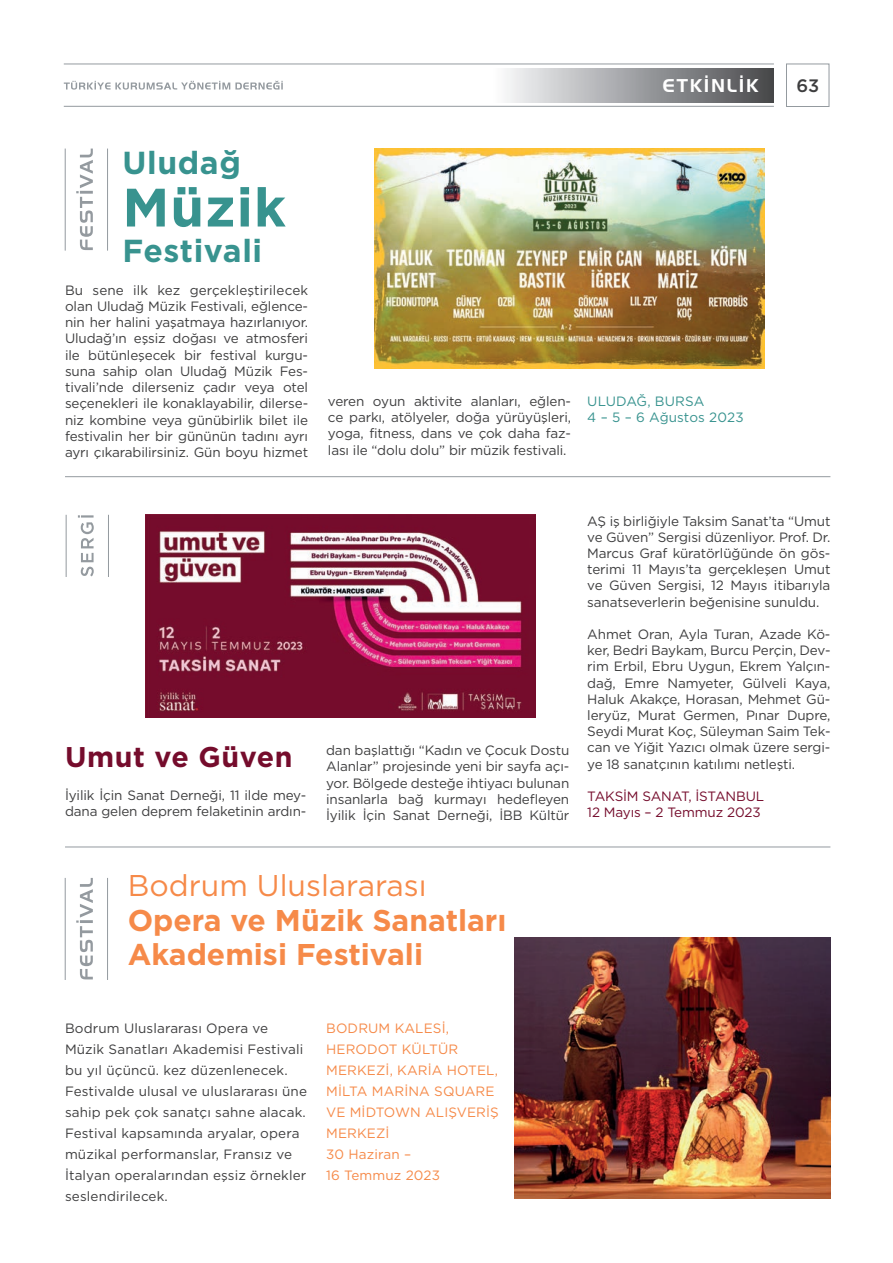
<style>
.page{position:relative;width:893px;height:1263px;background:#fff}
.page>*{position:absolute;margin:0;border:0;box-sizing:border-box;transform-origin:0 0}
.t1{font:700 54px "Gotham";letter-spacing:.02em;color:#38938f}
.t2{font:700 31.8px "Gotham";letter-spacing:.02em;color:#38938f}
.t3{font:700 30px/34.5px "Gotham";color:#f68a49}
.t4{font:30px "Gotham";color:#f68a49}
.t5{font:700 28.5px "Gotham";letter-spacing:.02em;color:#750c2c}
.t6{font:18px "Handel Gothic";letter-spacing:.1em;color:#fff}
.t7{font:500 18px "Gotham";color:#3e3e3f}
.t8{font:13.5px/16.2px "Gotham";letter-spacing:-.01em;color:#3e3e3f;text-align:justify}
.t9{font:13.5px/21px "Gotham";letter-spacing:.01em;color:#3e3e3f}
.t10{font:13.5px/21px "Gotham";letter-spacing:.01em;color:#f68a49}
.t11{font:13.5px/16.2px "Gotham";letter-spacing:-.01em;color:#750c2c}
.t12{font:13.5px/16.2px "Gotham";letter-spacing:.01em;color:#38938f}
</style>
<div class="page">
<div style="left:493px;top:68px;width:281px;height:34px;background:linear-gradient(to right,#fbfcfd,#47484c)"></div>
<div style="left:786px;top:64px;width:43px;height:43px;border:1px solid #949a9f"></div>
<svg style="left:64px;top:81px;width:219px;height:9px"></svg>
<hr style="left:64px;top:64px;width:710px;height:1px;background:#949a9f">
<hr style="left:64px;top:106px;width:710px;height:1px;background:#949a9f">
<hr style="left:65px;top:476px;width:765px;height:1px;background:#949a9f">
<svg style="left:76px;top:149px;width:17px;height:101px"></svg>
<hr style="left:107px;top:149px;width:1px;height:102px;background:#949a9f">
<hr style="left:65px;top:149px;width:1px;height:102px;background:#949a9f">
<img style="left:374px;top:149px;width:390px;height:219px">
<svg style="left:78px;top:515px;width:16px;height:61px"></svg>
<hr style="left:108px;top:515px;width:1px;height:62px;background:#949a9f">
<hr style="left:66px;top:515px;width:1px;height:62px;background:#949a9f">
<img style="left:145px;top:515px;width:391px;height:202px">
<hr style="left:65px;top:847px;width:765px;height:1px;background:#949a9f">
<svg style="left:76px;top:878px;width:17px;height:101px"></svg>
<hr style="left:107px;top:878px;width:1px;height:102px;background:#949a9f">
<hr style="left:65px;top:878px;width:1px;height:102px;background:#949a9f">
<img style="left:514px;top:938px;width:316px;height:261px">
<h3 class="t6" style="left:663px;top:75px;width:97px">ETKİNLİK</h3>
<h3 class="t7" style="left:796px;top:79px;width:24px">63</h3>
<h2 class="t2" style="left:122px;top:151px;width:120px">Uludağ</h2>
<h1 class="t1" style="left:122px;top:188px;width:165px">Müzik</h1>
<h2 class="t2" style="left:122px;top:239px;width:141px">Festivali</h2>
<p class="t8" style="left:65px;top:283px;width:245px">Bu sene ilk kez gerçekleştirilecek olan Uludağ Müzik Festivali, eğlence&shy;nin her halini yaşatmaya hazırlanıyor.<br>Uludağ’ın eşsiz doğası ve atmosferi ile bütünleşecek bir festival kurgu&shy;suna sahip olan Uludağ Müzik Fes&shy;tivali’nde dilerseniz çadır veya otel seçenekleri ile konaklayabilir, dilerse&shy;niz kombine veya günübirlik bilet ile festivalin her bir gününün tadını ayrı ayrı çıkarabilirsiniz. Gün boyu hizmet</p>
<p class="t8" style="left:328px;top:394px;width:245px">veren oyun aktivite alanları, eğlen&shy;ce parkı, atölyeler, doğa yürüyüşleri, yoga, fitness, dans ve çok daha faz&shy;lası ile “dolu dolu” bir müzik festivali.</p>
<p class="t12" style="left:587px;top:394px;width:158px">ULUDAĞ, BURSA<br>4 – 5 – 6 Ağustos 2023</p>
<h3 class="t5" style="left:65px;top:747px;width:229px">Umut ve Güven</h3>
<p class="t8" style="left:65px;top:787px;width:243px">İyilik İçin Sanat Derneği, 11 ilde mey&shy;dana gelen deprem felaketinin ardın-</p>
<p class="t8" style="left:326px;top:743px;width:245px">dan başlattığı “Kadın ve Çocuk Dostu Alanlar” projesinde yeni bir sayfa açı&shy;yor. Bölgede desteğe ihtiyacı bulunan insanlarla bağ kurmayı hedefleyen İyilik İçin Sanat Derneği, İBB Kültür</p>
<p class="t8" style="left:587px;top:513px;width:245px">AŞ iş birliğiyle Taksim Sanat’ta “Umut ve Güven” Sergisi düzenliyor. Prof. Dr.<br>Marcus Graf küratörlüğünde ön gös&shy;terimi 11 Mayıs’ta gerçekleşen Umut ve Güven Sergisi, 12 Mayıs itibarıyla sanatseverlerin beğenisine sunuldu.</p>
<p class="t8" style="left:587px;top:627px;width:245px">Ahmet Oran, Ayla Turan, Azade Kö&shy;ker, Bedri Baykam, Burcu Perçin, Dev&shy;rim Erbil, Ebru Uygun, Ekrem Yalçın&shy;dağ, Emre Namyeter, Gülveli Kaya, Haluk Akakçe, Horasan, Mehmet Gü&shy;leryüz, Murat Germen, Pınar Dupre, Seydi Murat Koç, Süleyman Saim Tek&shy;can ve Yiğit Yazıcı olmak üzere sergi&shy;ye 18 sanatçının katılımı netleşti.</p>
<p class="t11" style="left:587px;top:789px;width:178px">TAKSİM SANAT, İSTANBUL<br>12 Mayıs – 2 Temmuz 2023</p>
<h3 class="t4" style="left:128px;top:874px;width:300px">Bodrum Uluslararası</h3>
<h3 class="t3" style="left:128px;top:905px;width:380px">Opera ve Müzik Sanatları<br>Akademisi Festivali</h3>
<p class="t9" style="left:65px;top:1018px;width:244px">Bodrum Uluslararası Opera ve Müzik Sanatları Akademisi Festivali bu yıl üçüncü. kez düzenlenecek.<br>Festivalde ulusal ve uluslararası üne sahip pek çok sanatçı sahne alacak.<br>Festival kapsamında aryalar, opera müzikal performanslar, Fransız ve İtalyan operalarından eşsiz örnekler seslendirilecek.</p>
<p class="t10" style="left:326px;top:1018px;width:174px">BODRUM KALESİ,<br>HERODOT KÜLTÜR<br>MERKEZİ, KARİA HOTEL,<br>MİLTA MARİNA SQUARE<br>VE MİDTOWN ALIŞVERİŞ<br>MERKEZİ<br>30 Haziran –<br>16 Temmuz 2023</p>
</div>
